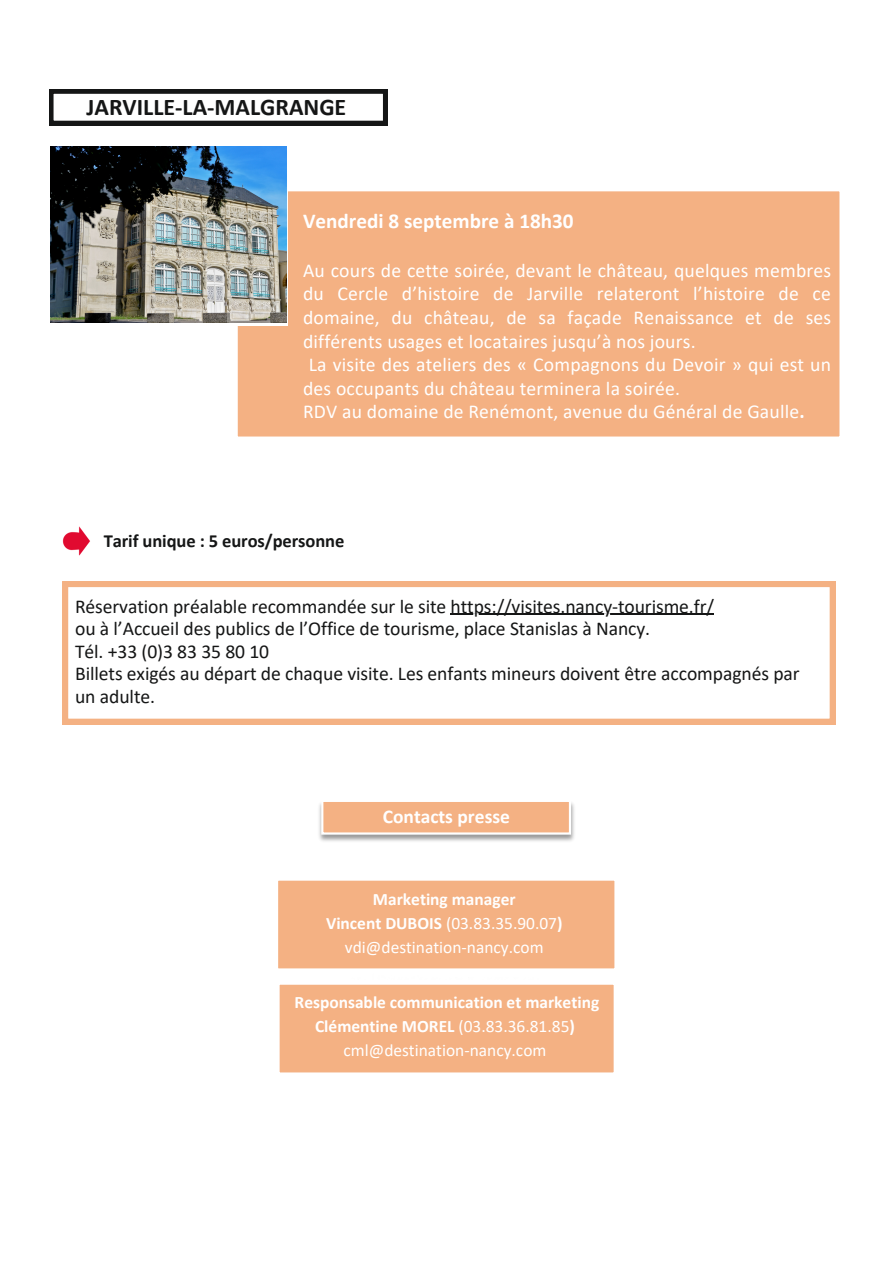
<style>
.page{position:relative;width:893px;height:1264px;background:#fff}
.page>*{position:absolute;margin:0;border:0;box-sizing:border-box;transform-origin:0 0}
.t1{font:700 24px "Calibri";color:#151616}
.t2{font:700 21.15px "Calibri";color:#fff}
.t3{font:19.65px/23.5px "Calibri";letter-spacing:.01em;color:#fff;text-align:justify}
.t4{font:19.65px/22.5px "Calibri";letter-spacing:-.005em;color:#151616}
.t5{font:700 19.5px "Calibri";color:#fff}
.t6{font:700 18.45px "Calibri";letter-spacing:-.005em;color:#151616}
.t7{font:700 17.4px/23.5px "Calibri";color:#fff;text-align:center}
.t8{font:17.4px "Calibri";color:#fff}
.s1{font-weight:700}
.s2{font-weight:400}
</style>
<div class="page">
<img style="left:319px;top:803px;width:255px;height:38px">
<img style="left:319px;top:805px;width:255px;height:31px">
<div style="left:322px;top:800px;width:248px;height:33px;background:#f4b183"></div>
<div style="left:321px;top:799px;width:250px;height:35px;border:2px solid #fff"></div>
<svg style="left:63px;top:581px;width:772px;height:143px"></svg>
<div style="left:237px;top:191px;width:603px;height:246px;background:#f4b183"></div>
<div style="left:49px;top:144px;width:238px;height:182px;background:linear-gradient(to right,#fff,#fff)"></div>
<svg style="left:49px;top:89px;width:338px;height:36px"></svg>
<img style="left:51px;top:146px;width:235px;height:177px">
<img style="left:62px;top:526px;width:28px;height:30px">
<div style="left:278px;top:880px;width:337px;height:89px;background:#f4b183"></div>
<div style="left:279px;top:984px;width:335px;height:89px;background:#f4b183"></div>
<p class="t1" style="left:87px;top:97px;width:261px">JARVILLE-LA-MALGRANGE</p>
<p class="t2" style="left:303px;top:212px;width:272px">Vendredi 8 septembre à 18h30</p>
<p class="t3" style="left:303px;top:260px;width:529px">Au cours de cette soirée, devant le château, quelques membres du Cercle d’histoire de Jarville relateront l’histoire de ce domaine, du château, de sa façade Renaissance et de ses différents usages et locataires jusqu’à nos jours.</p>
<p class="t3" style="left:303px;top:354px;width:529px">La visite des ateliers des « Compagnons du Devoir » qui est un des occupants du château terminera la soirée.</p>
<p class="t3" style="left:303px;top:401px;width:503px">RDV au domaine de Renémont, avenue du Général de Gaulle<span class="s1">.</span></p>
<p class="t6" style="left:104px;top:533px;width:242px">Tarif unique : 5 euros/personne</p>
<p class="t4" style="left:75px;top:596px;width:640px">Réservation préalable recommandée sur le site https://visites.nancy-tourisme.fr/</p>
<p class="t4" style="left:75px;top:619px;width:576px">ou à l’Accueil des publics de l’Office de tourisme, place Stanislas à Nancy.</p>
<p class="t4" style="left:75px;top:641px;width:196px">Tél. +33 (0)3 83 35 80 10</p>
<p class="t4" style="left:75px;top:664px;width:726px">Billets exigés au départ de chaque visite. Les enfants mineurs doivent être accompagnés par un adulte.</p>
<p class="t5" style="left:383px;top:808px;width:129px">Contacts presse</p>
<p class="t7" style="left:373px;top:889px;width:144px">Marketing manager</p>
<p class="t8" style="left:326px;top:916px;width:238px"><span class="s1">Vincent DUBOIS</span> (03.83.35.90.07<span class="s1">)</span></p>
<p class="t8" style="left:345px;top:940px;width:200px">vdi@destination-nancy.com</p>
<p class="t7" style="left:294px;top:992px;width:306px">Responsable communication et marketing<br>Clémentine MOREL <span class="s2">(03.83.36.81.85</span>)</p>
<p class="t8" style="left:343px;top:1042px;width:204px">cml@destination-nancy.com</p>
</div>
